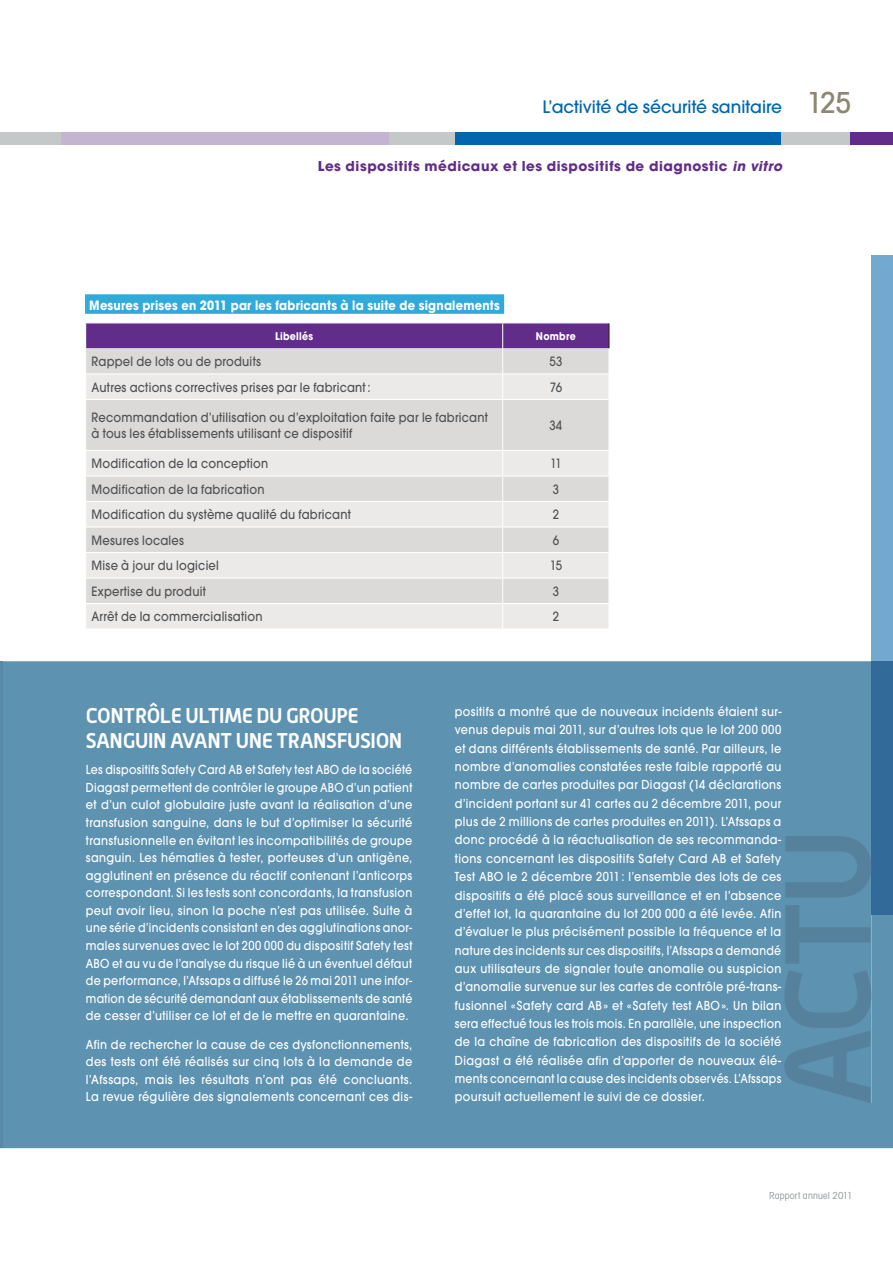
<style>
.page{position:relative;width:893px;height:1263px;background:#fff}
.page>*{position:absolute;margin:0;border:0;box-sizing:border-box;transform-origin:0 0}
.t1{font:700 119.4px "Alwyn OT";color:#56819c}
.t2{font:700 21px/25.5px "Alwyn OT";letter-spacing:-.02em;color:#fff}
.t3{font:500 17.1px "Avant Garde";color:#0066ae}
.t4{font:700 13.5px "Avant Garde";letter-spacing:.04em;color:#612c8a}
.t5{font:500 12.75px/16.5px "Avant Garde";letter-spacing:.02em;color:#505356;scale:.9 1}
.t6{font:700 12.75px "Avant Garde";letter-spacing:.02em;color:#fff;scale:.9 1}
.t7{font:500 12.3px/18.3px "Avant Garde";letter-spacing:.03em;color:#fff;text-align:justify;scale:.91 1}
.t8{font:500 12.3px/17.5px "Avant Garde";letter-spacing:.03em;color:#fff;text-align:justify;scale:.89 1}
.t9{font:700 10.5px "Avant Garde";letter-spacing:.025em;color:#fff;scale:.9 1}
.t10{font:condensed 9.75px "Avant Garde";letter-spacing:.02em;color:#919597}
.s1{font-stretch:condensed;font-size:28.95px;color:#8d8675}
.s2{font-style:italic}
</style>
<div class="page">
<div style="left:0;top:132px;width:893px;height:13px;background:#c5c8c9"></div>
<div style="left:62px;top:132px;width:327px;height:13px;background:#c4b4d2"></div>
<div style="left:850px;top:132px;width:43px;height:13px;background:#612c8a"></div>
<div style="left:455px;top:132px;width:325px;height:13px;background:#0066ae"></div>
<div style="left:872px;top:255px;width:21px;height:406px;background:#73a9ce"></div>
<div style="left:85px;top:294px;width:419px;height:20px;background:#2faada"></div>
<svg style="left:86px;top:400px;width:522px;height:228px;background:#e3e1df"></svg>
<hr style="left:85px;top:603px;width:418px;height:1px;background:#fff">
<hr style="left:503px;top:603px;width:107px;height:1px;background:#fff">
<hr style="left:85px;top:450px;width:418px;height:1px;background:#fff">
<hr style="left:503px;top:450px;width:107px;height:1px;background:#fff">
<hr style="left:85px;top:475px;width:418px;height:1px;background:#fff">
<hr style="left:503px;top:475px;width:107px;height:1px;background:#fff">
<hr style="left:85px;top:501px;width:418px;height:1px;background:#fff">
<hr style="left:503px;top:501px;width:107px;height:1px;background:#fff">
<hr style="left:85px;top:526px;width:418px;height:2px;background:#fff">
<hr style="left:503px;top:526px;width:107px;height:2px;background:#fff">
<hr style="left:85px;top:552px;width:418px;height:1px;background:#fff">
<hr style="left:503px;top:552px;width:107px;height:1px;background:#fff">
<hr style="left:85px;top:577px;width:525px;height:2px;background:#fff">
<svg style="left:85px;top:323px;width:525px;height:76px;background:#baa8c5"></svg>
<hr style="left:502px;top:400px;width:1px;height:50px;background:#fff">
<svg style="left:502px;top:451px;width:1px;height:177px"></svg>
<div style="left:3px;top:661px;width:890px;height:487px;background:#5d92b1"></div>
<div style="left:872px;top:661px;width:21px;height:253px;background:#326a99"></div>
<hr style="left:0;top:661px;width:3px;height:487px;background:#588aa7">
<div style="left:784px;top:836px;width:87px;height:267px;background:#5d92b1"></div>
<h3 class="t3" style="left:542px;top:100px;width:311px">L’activité de sécurité sanitaire <span class="s1">125</span></h3>
<p class="t4" style="left:318px;top:160px;width:466px">Les dispositifs médicaux et les dispositifs de diagnostic <span class="s2">in vitro</span></p>
<p class="t6" style="left:89px;top:300px;width:458px">Mesures prises en 2011 par les fabricants à la suite de signalements</p>
<p class="t9" style="left:275px;top:332px;width:44px">Libellés</p>
<p class="t9" style="left:536px;top:332px;width:46px">Nombre</p>
<p class="t5" style="left:92px;top:354px;width:190px">Rappel de lots ou de produits</p>
<p class="t5" style="left:549px;top:354px;width:16px">53</p>
<p class="t5" style="left:92px;top:380px;width:311px">Autres actions correctives prises par le fabricant :</p>
<p class="t5" style="left:550px;top:380px;width:15px">76</p>
<p class="t5" style="left:92px;top:410px;width:442px">Recommandation d’utilisation ou d’exploitation faite par le fabricant à tous les établissements utilisant ce dispositif</p>
<p class="t5" style="left:549px;top:418px;width:16px">34</p>
<p class="t5" style="left:92px;top:456px;width:198px">Modification de la conception</p>
<p class="t5" style="left:550px;top:456px;width:14px">11</p>
<p class="t5" style="left:92px;top:482px;width:194px">Modification de la fabrication</p>
<p class="t5" style="left:553px;top:482px;width:9px">3</p>
<p class="t5" style="left:92px;top:507px;width:290px">Modification du système qualité du fabricant</p>
<p class="t5" style="left:553px;top:507px;width:9px">2</p>
<p class="t5" style="left:92px;top:533px;width:104px">Mesures locales</p>
<p class="t5" style="left:553px;top:533px;width:9px">6</p>
<p class="t5" style="left:92px;top:558px;width:143px">Mise à jour du logiciel</p>
<p class="t5" style="left:550px;top:558px;width:15px">15</p>
<p class="t5" style="left:92px;top:584px;width:129px">Expertise du produit</p>
<p class="t5" style="left:553px;top:584px;width:9px">3</p>
<p class="t5" style="left:92px;top:609px;width:192px">Arrêt de la commercialisation</p>
<p class="t5" style="left:553px;top:609px;width:9px">2</p>
<h2 class="t2" style="left:86px;top:703px;width:318px">CONTRÔLE ULTIME DU GROUPE<br>SANGUIN AVANT UNE TRANSFUSION</h2>
<p class="t8" style="left:86px;top:762px;width:368px">Les dispositifs Safety Card AB et Safety test ABO de la société Diagast permettent de contrôler le groupe ABO d’un patient et d’un culot globulaire juste avant la réalisation d’une transfusion sanguine, dans le but d’optimiser la sécurité transfusionnelle en évitant les incompatibilités de groupe sanguin. Les hématies à tester, porteuses d’un antigène, agglutinent en présence du réactif contenant l’anticorps correspondant. Si les tests sont concordants, la transfusion peut avoir lieu, sinon la poche n’est pas utilisée. Suite à une série d’incidents consistant en des agglutinations anor&shy;males survenues avec le lot 200 000 du dispositif Safety test ABO et au vu de l’analyse du risque lié à un éventuel défaut de performance, l’Afssaps a diffusé le 26 mai 2011 une infor&shy;mation de sécurité demandant aux établissements de santé de cesser d’utiliser ce lot et de le mettre en quarantaine.</p>
<p class="t7" style="left:86px;top:1036px;width:360px;line-height:17.5px">Afin de rechercher la cause de ces dysfonctionnements, des tests ont été réalisés sur cinq lots à la demande de l’Afssaps, mais les résultats n’ont pas été concluants.<br>La revue régulière des signalements concernant ces dis-</p>
<p class="t7" style="left:455px;top:703px;width:360px">positifs a montré que de nouveaux incidents étaient sur&shy;venus depuis mai 2011, sur d’autres lots que le lot 200 000 et dans différents établissements de santé. Par ailleurs, le nombre d’anomalies constatées reste faible rapporté au nombre de cartes produites par Diagast (14 déclarations d’incident portant sur 41 cartes au 2 décembre 2011, pour plus de 2 millions de cartes produites en 2011). L’Afssaps a donc procédé à la réactualisation de ses recommanda&shy;tions concernant les dispositifs Safety Card AB et Safety Test ABO le 2 décembre 2011 : l’ensemble des lots de ces dispositifs a été placé sous surveillance et en l’absence d’effet lot, la quarantaine du lot 200 000 a été levée. Afin d’évaluer le plus précisément possible la fréquence et la nature des incidents sur ces dispositifs, l’Afssaps a demandé aux utilisateurs de signaler toute anomalie ou suspicion d’anomalie survenue sur les cartes de contrôle pré-trans&shy;fusionnel « Safety card AB » et « Safety test ABO ». Un bilan sera effectué tous les trois mois. En parallèle, une inspection de la chaîne de fabrication des dispositifs de la société Diagast a été réalisée afin d’apporter de nouveaux élé&shy;ments concernant la cause des incidents observés. L’Afssaps poursuit actuellement le suivi de ce dossier.</p>
<h1 class="t1" style="left:759px;top:1105px;width:278px;rotate:-90deg">ACTU</h1>
<p class="t10" style="left:769px;top:1192px;width:85px">Rapport annuel 2011</p>
</div>
